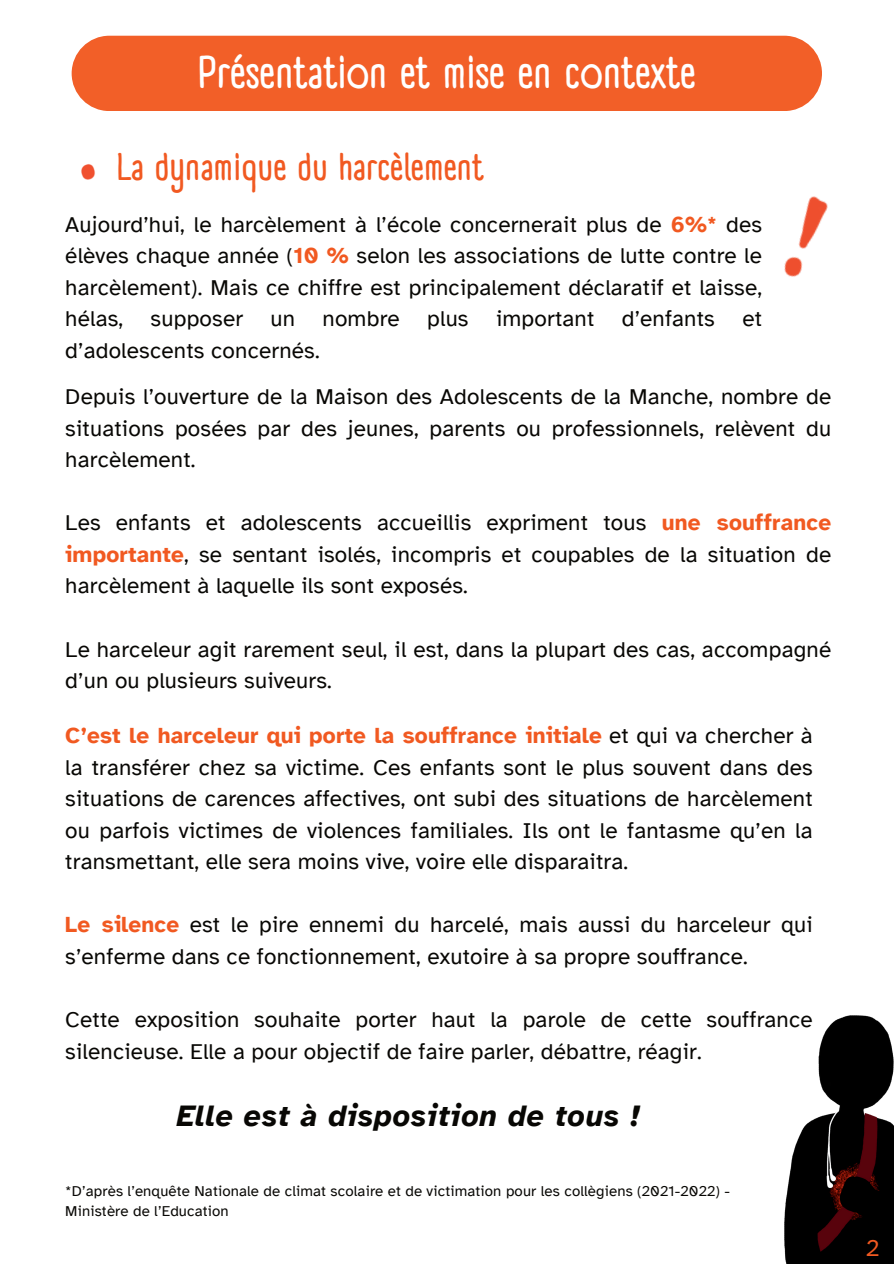
<style>
.page{position:relative;width:894px;height:1264px;background:#fff}
.page>*{position:absolute;margin:0;border:0;box-sizing:border-box;transform-origin:0 0}
.t1{font:700 45px "A Day Without Sun Text";color:#fff}
.t2{font:700 37.5px "A Day Without Sun Text";color:#f15921}
.t3{font:italic 700 30.45px "Atkinson Hyperlegible";letter-spacing:.02em;color:#080704}
.t4{font:24px "Atkinson Hyperlegible";color:#f15921}
.t5{font:22.5px/31.5px "Atkinson Hyperlegible";letter-spacing:.01em;color:#080704;text-align:justify}
.t6{font:15px/20.2px "Atkinson Hyperlegible";letter-spacing:.01em;color:#080704}
.s1{font-weight:700;color:#f15921}
</style>
<div class="page">
<img style="left:784px;top:196px;width:44px;height:81px">
<div style="left:72px;top:36px;width:749px;height:75px;background:#f25f28;border-radius:38px"></div>
<img style="left:784px;top:1015px;width:109px;height:248px">
<img style="left:81px;top:164px;width:14px;height:16px">
<h1 class="t1" style="left:198px;top:40px;width:499px">Présentation et mise en contexte</h1>
<h2 class="t2" style="left:117px;top:140px;width:369px">La dynamique du harcèlement</h2>
<p class="t5" style="left:65px;top:209px;width:698px">Aujourd’hui, le harcèlement à l’école concernerait plus de <span class="s1">6%*</span> des élèves chaque année (<span class="s1">10 %</span> selon les associations de lutte contre le harcèlement). Mais ce chiffre est principalement déclaratif et laisse, hélas, supposer un nombre plus important d’enfants et d’adolescents concernés.</p>
<p class="t5" style="left:65px;top:381px;width:767px">Depuis l’ouverture de la Maison des Adolescents de la Manche, nombre de situations posées par des jeunes, parents ou professionnels, relèvent du harcèlement.</p>
<p class="t5" style="left:65px;top:507px;width:767px">Les enfants et adolescents accueillis expriment tous <span class="s1">une souffrance importante</span>, se sentant isolés, incompris et coupables de la situation de harcèlement à laquelle ils sont exposés.</p>
<p class="t5" style="left:65px;top:633px;width:767px">Le harceleur agit rarement seul, il est, dans la plupart des cas, accompagné d’un ou plusieurs suiveurs.</p>
<p class="t5" style="left:65px;top:720px;width:748px"><span class="s1">C’est le harceleur qui porte la souffrance initiale</span> et qui va chercher à la transférer chez sa victime. Ces enfants sont le plus souvent dans des situations de carences affectives, ont subi des situations de harcèlement ou parfois victimes de violences familiales. Ils ont le fantasme qu’en la transmettant, elle sera moins vive, voire elle disparaitra.</p>
<p class="t5" style="left:65px;top:909px;width:748px"><span class="s1">Le silence</span> est le pire ennemi du harcelé, mais aussi du harceleur qui s’enferme dans ce fonctionnement, exutoire à sa propre souffrance.</p>
<p class="t5" style="left:65px;top:1004px;width:748px">Cette exposition souhaite porter haut la parole de cette souffrance silencieuse. Elle a pour objectif de faire parler, débattre, réagir.</p>
<h3 class="t3" style="left:177px;top:1097px;width:464px">Elle est à disposition de tous !</h3>
<p class="t6" style="left:65px;top:1181px;width:666px">*D’après l’enquête Nationale de climat scolaire et de victimation pour les collègiens (2021-2022) -<br>Ministère de l’Education</p>
<p class="t4" style="left:865px;top:1234px;width:15px">2</p>
</div>
